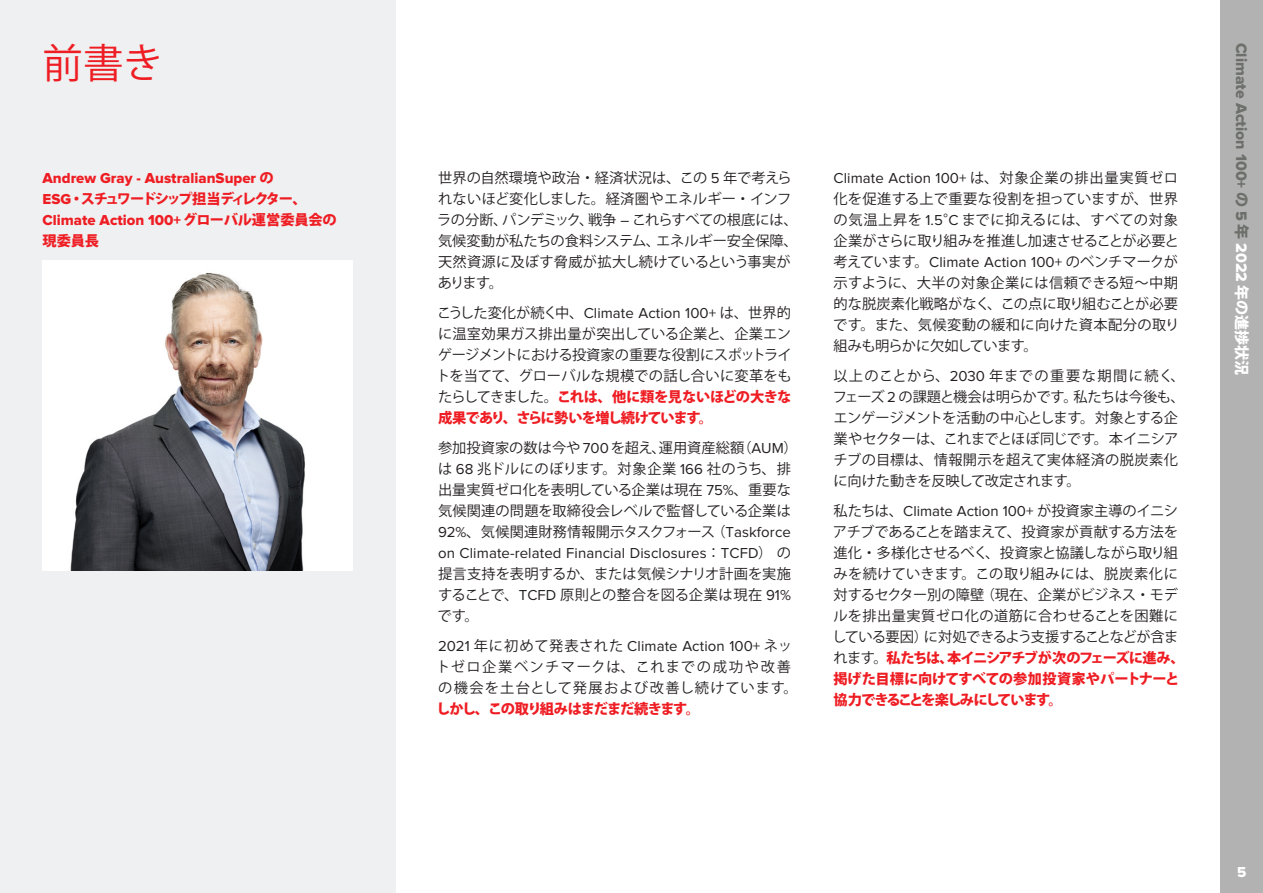
<style>
.page{position:relative;width:1263px;height:893px;background:#fff}
.page>*{position:absolute;margin:0;border:0;box-sizing:border-box;transform-origin:0 0}
.t1{font:40.5px "Koz Go Pro";color:#ee1d23}
.t2{font:15.75px "Proxima Nova Extrabld";color:#6c6f6a}
.t3{font:15px "Proxima Nova";letter-spacing:.01em;color:#231f20}
.t4{font:15px "Proxima Nova Extrabld";color:#ee1d23}
.t5{font:15px "Proxima Nova Extrabld";color:#fff}
.t6{font:14.25px/21px "Koz Go Pro";color:#231f20}
.t7{font:14.25px/21px "Koz Go Pro";letter-spacing:.085em;color:#231f20}
.t8{font:800 14.25px "Koz Go Pro";letter-spacing:-.09em;color:#ee1d23}
.t9{font:800 14.25px "Koz Go Pro";letter-spacing:-.14em;color:#ee1d23}
.s1{font-family:"Koz Go Pro";font-weight:800;font-size:14.25px}
.s2{font-family:"Proxima Nova Extrabld";font-weight:400;font-size:15px}
.s3{font-family:"Proxima Nova";font-size:15px}
.s4{font-family:"Koz Go Pro";font-size:14.25px}
.s5{font-weight:800;color:#ee1d23}
.s6{font-family:"Koz Go Pro";font-weight:800;font-size:15px}
.s7{color:#fff}
.s8{font-family:"Koz Go Pro";font-weight:800;font-size:15px;color:#fff}
</style>
<div class="page">
<div style="left:0;top:0;width:395px;height:893px;background:#eff0f1"></div>
<div style="left:1220px;top:0;width:43px;height:893px;background:#b2b2b2"></div>
<img style="left:43px;top:260px;width:310px;height:311px">
<h1 class="t1" style="left:43px;top:37px;width:122px">前書き</h1>
<p class="t4" style="left:43px;top:169px;width:233px">Andrew Gray - AustralianSuper <span class="s1">の</span></p>
<p class="t9" style="left:43px;top:189px;width:266px"><span class="s2">ESG</span>・スチュワードシップ担当ディレクター、</p>
<p class="t4" style="left:43px;top:211px;width:296px">Climate Action 100+<span class="s1">グローバル運営委員会の</span></p>
<p class="t8" style="left:43px;top:231px;width:58px">現委員長</p>
<p class="t6" style="left:437px;top:167px;width:362px">世界の自然環境や政治・経済状況は、この <span class="s3">5</span> 年で考えられないほど変化しました。経済圏やエネルギー・インフラの分断、パンデミック、戦争 <span class="s3">–</span> これらすべての根底には、気候変動が私たちの食料システム、エネルギー安全保障、天然資源に及ぼす脅威が拡大し続けているという事実があります。</p>
<p class="t3" style="left:437px;top:306px;width:355px"><span class="s4">こうした変化が続く中、</span>Climate Action 100+ <span class="s4">は、世界的</span></p>
<p class="t6" style="left:436px;top:323px;width:357px;text-align:justify">に温室効果ガス排出量が突出している企業と、企業エンゲージメントにおける投資家の重要な役割にスポットライトを当てて、グローバルな規模での話し合いに変革をもたらしてきました。<span class="s5">これは、他に類を見ないほどの大きな成果であり、さらに勢いを増し続けています。</span></p>
<p class="t6" style="left:438px;top:437px;width:361px">参加投資家の数は今や <span class="s3">700</span>を超え、運用資産総額（<span class="s3">AUM</span>）は <span class="s3">68</span> 兆ドルにのぼります。対象企業 <span class="s3">166</span> 社のうち、排出量実質ゼロ化を表明している企業は現在 <span class="s3">75%</span>、重要な気候関連の問題を取締役会レベルで監督している企業は<br><span class="s3">92%</span>、気候関連財務情報開示タスクフォース（<span class="s3">Taskforce</span></p>
<p class="t3" style="left:438px;top:546px;width:354px">on Climate-related Financial Disclosures<span class="s4">：</span>TCFD<span class="s4">）の</span></p>
<p class="t6" style="left:438px;top:563px;width:355px;text-align:justify">提言支持を表明するか、または気候シナリオ計画を実施することで、<span class="s3">TCFD</span> 原則との整合を図る企業は現在 <span class="s3">91%</span>です。</p>
<p class="t3" style="left:438px;top:639px;width:356px">2021 <span class="s4">年に初めて発表された</span> Climate Action 100+ <span class="s4">ネッ</span></p>
<p class="t7" style="left:436px;top:656px;width:363px">トゼロ企業ベンチマークは、これまでの成功や改善の機会を土台として発展および改善し続けています。</p>
<p class="t8" style="left:436px;top:699px;width:265px">しかし、この取り組みはまだまだ続きます。</p>
<p class="t3" style="left:833px;top:171px;width:346px">Climate Action 100+ <span class="s4">は、対象企業の排出量実質ゼロ</span></p>
<p class="t6" style="left:833px;top:188px;width:347px;text-align:justify">化を促進する上で重要な役割を担っていますが、世界の気温上昇を <span class="s3">1.5</span>°<span class="s3">C</span> までに抑えるには、すべての対象企業がさらに取り組みを推進し加速させることが必要と</p>
<p class="t3" style="left:833px;top:255px;width:346px"><span class="s4">考えています。</span>Climate Action 100+ <span class="s4">のベンチマークが</span></p>
<p class="t6" style="left:833px;top:272px;width:348px;text-align:justify">示すように、大半の対象企業には信頼できる短～中期的な脱炭素化戦略がなく、この点に取り組むことが必要です。また、気候変動の緩和に向けた資本配分の取り組みも明らかに欠如しています。</p>
<p class="t6" style="left:833px;top:365px;width:353px">以上のことから、<span class="s3">2030</span> 年までの重要な期間に続く、フェーズ <span class="s3">2</span> の課題と機会は明らかです。私たちは今後も、エンゲージメントを活動の中心とします。対象とする企業やセクターは、これまでとほぼ同じです。本イニシアチブの目標は、情報開示を超えて実体経済の脱炭素化に向けた動きを反映して改定されます。</p>
<p class="t3" style="left:833px;top:504px;width:346px"><span class="s4">私たちは、</span>Climate Action 100+ <span class="s4">が投資家主導のイニシ</span></p>
<p class="t6" style="left:832px;top:521px;width:354px">アチブであることを踏まえて、投資家が貢献する方法を進化・多様化させるべく、投資家と協議しながら取り組みを続けていきます。この取り組みには、脱炭素化に対するセクター別の障壁（現在、企業がビジネス・モデルを排出量実質ゼロ化の道筋に合わせることを困難にしている要因）に対処できるよう支援することなどが含まれます。<span class="s5">私たちは、本イニシアチブが次のフェーズに進み、掲げた目標に向けてすべての参加投資家やパートナーと協力できることを楽しみにしています。</span></p>
<p class="t2" style="left:1250px;top:43px;width:334px;rotate:90deg">Climate Action 100+ <span class="s6">の</span> 5 <span class="s6">年</span> <span class="s7">2022</span> <span class="s8">年の進捗状況</span></p>
<p class="t5" style="left:1237px;top:863px;width:11px">5</p>
</div>
